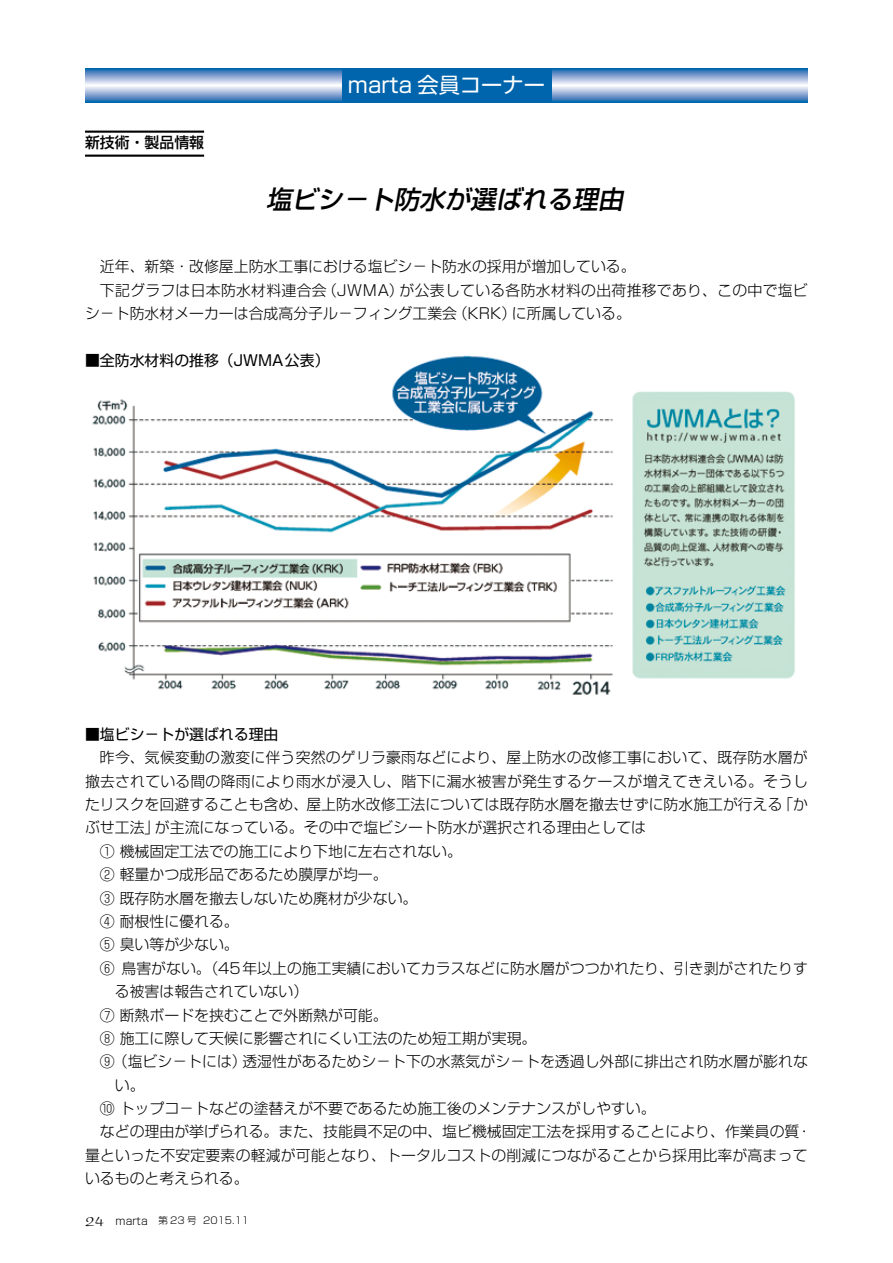
<style>
.page{position:relative;width:893px;height:1263px;background:#fff}
.page>*{position:absolute;margin:0;border:0;box-sizing:border-box;transform-origin:0 0}
.t1{font:italic 500 25.5px "Shin Go Pro";color:#000}
.t2{font:21.3px "Shin Go Pro";color:#fff}
.t3{font:300 14.85px "Shin Go Pro";color:#000}
.t4{font:14.85px "Shin Go Pro";color:#000}
.t5{font:500 14.85px "Shin Go Pro";color:#000}
.t6{font:300 9.6px "Shin Go Pro";color:#000}
.s1{font-family:"Present";font-weight:400;font-size:16.95px}
.s2{font-size:10.65px}
</style>
<div class="page">
<svg style="left:85px;top:68px;width:723px;height:34px"></svg>
<div style="left:342px;top:68px;width:209px;height:34px;background:#0065ad"></div>
<hr style="left:85px;top:131px;width:119px;height:2px;background:#000">
<hr style="left:85px;top:155px;width:119px;height:2px;background:#000">
<img style="left:92px;top:355px;width:703px;height:340px">
<p class="t5" style="left:85px;top:130px;width:121px">新技術・製品情報</p>
<h2 class="t2" style="left:348px;top:68px;width:199px">marta 会員コーナー</h2>
<h1 class="t1" style="left:266px;top:178px;width:365px">塩ビシ－ト防水が選ばれる理由</h1>
<p class="t3" style="left:100px;top:254px;width:537px">近年、新築・改修屋上防水工事における塩ビシ－ト防水の採用が増加している。</p>
<p class="t3" style="left:100px;top:278px;width:709px">下記グラフは日本防水材料連合会（JWMA）が公表している各防水材料の出荷推移であり、この中で塩ビ</p>
<p class="t3" style="left:85px;top:301px;width:547px">シ－ト防水材メーカーは合成高分子ル－フィング工業会（KRK）に所属している。</p>
<p class="t4" style="left:85px;top:348px;width:246px">■全防水材料の推移（JWMA公表）</p>
<p class="t4" style="left:85px;top:722px;width:210px">■塩ビシ－トが選ばれる理由　</p>
<p class="t3" style="left:100px;top:745px;width:709px">昨今、気候変動の激変に伴う突然のゲリラ豪雨などにより、屋上防水の改修工事において、既存防水層が</p>
<p class="t3" style="left:85px;top:769px;width:725px">撤去されている間の降雨により雨水が浸入し、階下に漏水被害が発生するケースが増えてきえいる。そうし</p>
<p class="t3" style="left:85px;top:792px;width:724px">たリスクを回避することも含め、屋上防水改修工法については既存防水層を撤去せずに防水施工が行える「か</p>
<p class="t3" style="left:85px;top:816px;width:563px">ぶせ工法」が主流になっている。その中で塩ビシート防水が選択される理由としては</p>
<p class="t3" style="left:100px;top:839px;width:364px">① 機械固定工法での施工により下地に左右されない。</p>
<p class="t3" style="left:100px;top:862px;width:289px">② 軽量かつ成形品であるため膜厚が均一。</p>
<p class="t3" style="left:100px;top:886px;width:319px">③ 既存防水層を撤去しないため廃材が少ない。</p>
<p class="t3" style="left:100px;top:909px;width:140px">④ 耐根性に優れる。</p>
<p class="t3" style="left:100px;top:932px;width:140px">⑤ 臭い等が少ない。</p>
<p class="t3" style="left:100px;top:956px;width:709px">⑥ 鳥害がない。（45年以上の施工実績においてカラスなどに防水層がつつかれたり、引き剥がされたりす</p>
<p class="t3" style="left:115px;top:979px;width:195px">る被害は報告されていない）</p>
<p class="t3" style="left:100px;top:1003px;width:289px">⑦ 断熱ボードを挟むことで外断熱が可能。</p>
<p class="t3" style="left:100px;top:1026px;width:438px">⑧ 施工に際して天候に影響されにくい工法のため短工期が実現。</p>
<p class="t3" style="left:100px;top:1049px;width:709px">⑨ （塩ビシ－トには）透湿性があるためシ－ト下の水蒸気がシ－トを透過し外部に排出され防水層が膨れな</p>
<p class="t3" style="left:115px;top:1073px;width:31px">い。</p>
<p class="t3" style="left:100px;top:1096px;width:557px">⑩ トップコ－トなどの塗替えが不要であるため施工後のメンテナンスがしやすい。</p>
<p class="t3" style="left:100px;top:1119px;width:713px">などの理由が挙げられる。また、技能員不足の中、塩ビ機械固定工法を採用することにより、作業員の質・</p>
<p class="t3" style="left:85px;top:1143px;width:724px">量といった不安定要素の軽減が可能となり、トータルコストの削減につながることから採用比率が高まって</p>
<p class="t3" style="left:85px;top:1166px;width:165px">いるものと考えられる。</p>
<p class="t6" style="left:85px;top:1212px;width:166px"><span class="s1">24</span> <span class="s2">marta　</span>第 23 号 2015.11</p>
</div>
